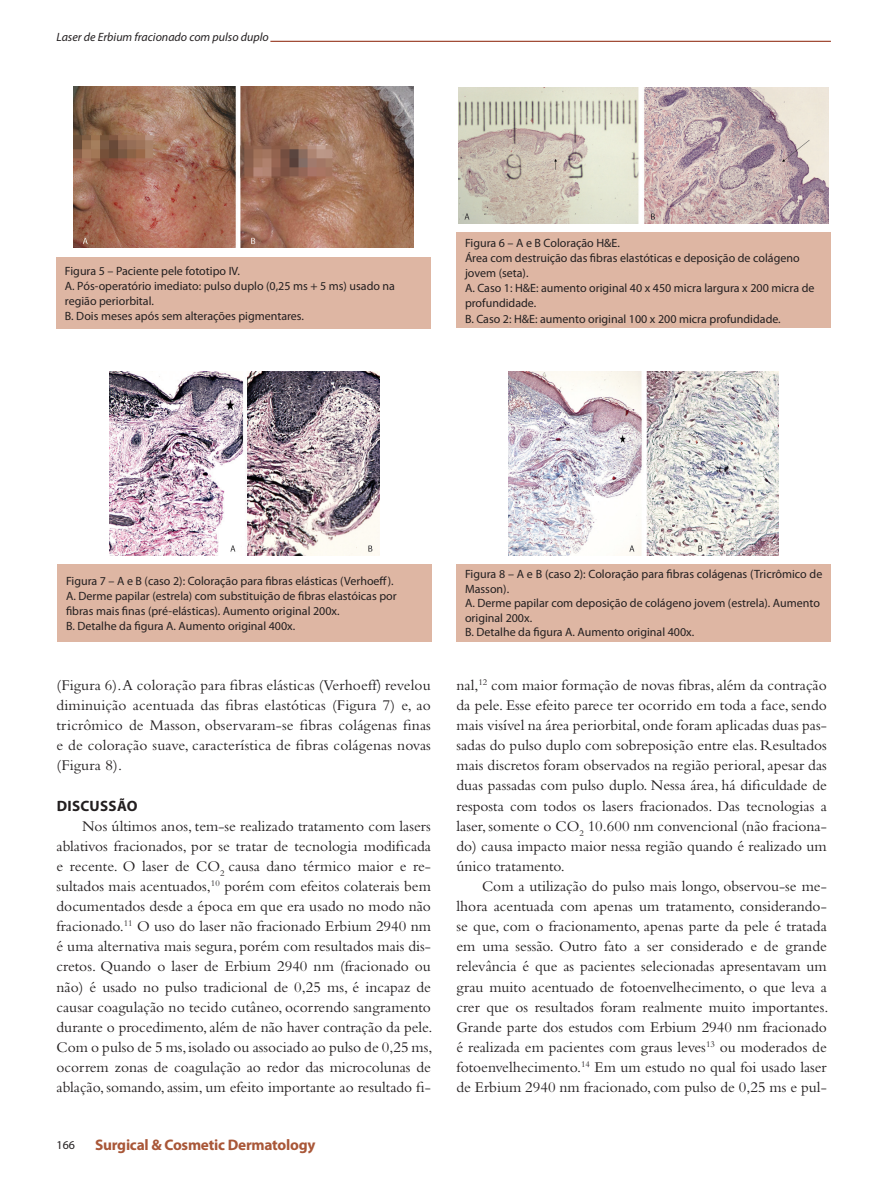
<style>
.page{position:relative;width:896px;height:1194px;background:#fff}
.page>*{position:absolute;margin:0;border:0;box-sizing:border-box;transform-origin:0 0}
.t1{font:15.45px/20.1px "Bembo";color:#231f20;text-align:justify}
.t2{font:700 15.3px "Myriad Pro";letter-spacing:-.015em;color:#a95738}
.t3{font:700 15px "Myriad Pro";letter-spacing:.02em;color:#231f20}
.t4{font:12px/15px "Myriad Pro";color:#231f20}
.t5{font:italic 12px "Myriad Pro";color:#231f20}
</style>
<div class="page">
<hr style="left:270px;top:41px;width:560px;height:1px;background:#891c02">
<img style="left:74px;top:86px;width:340px;height:162px">
<div style="left:56px;top:256px;width:375px;height:72px;background:#deb6a3"></div>
<img style="left:458px;top:88px;width:370px;height:136px">
<div style="left:57px;top:563px;width:375px;height:78px;background:#deb6a3"></div>
<div style="left:456px;top:232px;width:374px;height:96px;background:#deb6a3"></div>
<img style="left:110px;top:371px;width:270px;height:184px">
<img style="left:508px;top:371px;width:270px;height:184px">
<div style="left:456px;top:563px;width:374px;height:78px;background:#deb6a3"></div>
<p class="t5" style="left:56px;top:29px;width:214px">Laser de Erbium fracionado com pulso duplo</p>
<p class="t4" style="left:65px;top:263px;width:331px">Figura 5 – Paciente pele fototipo IV.<br>A. Pós-operatório imediato: pulso duplo (0,25 ms + 5 ms) usado na região periorbital.<br>B. Dois meses após sem alterações pigmentares.</p>
<p class="t4" style="left:465px;top:236px;width:351px">Figura 6 – A e B Coloração H&amp;E.<br>Área com destruição das fibras elastóticas e deposição de colágeno jovem (seta).<br>A. Caso 1: H&amp;E: aumento original 40 x 450 micra largura x 200 micra de profundidade.<br>B. Caso 2: H&amp;E: aumento original 100 x 200 micra profundidade.</p>
<p class="t4" style="left:66px;top:573px;width:332px">Figura 7 – A e B (caso 2): Coloração para fibras elásticas (Verhoeff).<br>A. Derme papilar (estrela) com substituição de fibras elastóicas por fibras mais finas (pré-elásticas). Aumento original 200x.<br>B. Detalhe da figura A. Aumento original 400x.</p>
<p class="t1" style="left:57px;top:674px;width:376px">(Figura 6). A coloração para fibras elásticas (Verhoeff) revelou diminuição acentuada das fibras elastóticas (Figura 7) e, ao tricrômico de Masson, observaram-se fibras colágenas finas e de coloração suave, característica de fibras colágenas novas (Figura 8).</p>
<p class="t3" style="left:57px;top:795px;width:81px">DISCUSSÃO</p>
<p class="t1" style="left:57px;top:815px;width:377px;text-indent:26px">Nos últimos anos, tem-se realizado tratamento com lasers ablativos fracionados, por se tratar de tecnologia modificada e recente. O laser de CO<sub>2</sub> causa dano térmico maior e re&shy;sultados mais acentuados,<sup>10</sup> porém com efeitos colaterais bem documentados desde a época em que era usado no modo não fracionado.<sup>11</sup> O uso do laser não fracionado Erbium 2940 nm é uma alternativa mais segura, porém com resultados mais dis&shy;cretos. Quando o laser de Erbium 2940 nm (fracionado ou não) é usado no pulso tradicional de 0,25 ms, é incapaz de causar coagulação no tecido cutâneo, ocorrendo sangramento durante o procedimento, além de não haver contração da pele.<br>Com o pulso de 5 ms, isolado ou associado ao pulso de 0,25 ms, ocorrem zonas de coagulação ao redor das microcolunas de ablação, somando, assim, um efeito importante ao resultado fi-</p>
<p class="t4" style="left:57px;top:1136px;width:20px">166</p>
<p class="t2" style="left:95px;top:1133px;width:222px">Surgical &amp; Cosmetic Dermatology</p>
<p class="t4" style="left:465px;top:567px;width:359px;line-height:14.4px">Figura 8 – A e B (caso 2): Coloração para fibras colágenas (Tricrômico de Masson).<br>A. Derme papilar com deposição de colágeno jovem (estrela). Aumento original 200x.<br>B. Detalhe da figura A. Aumento original 400x.</p>
<p class="t1" style="left:456px;top:674px;width:372px">nal,<sup>12</sup> com maior formação de novas fibras, além da contração da pele. Esse efeito parece ter ocorrido em toda a face, sendo mais visível na área periorbital, onde foram aplicadas duas pas&shy;sadas do pulso duplo com sobreposição entre elas. Resultados mais discretos foram observados na região perioral, apesar das duas passadas com pulso duplo. Nessa área, há dificuldade de resposta com todos os lasers fracionados. Das tecnologias a laser, somente o CO<sub>2</sub> 10.600 nm convencional (não fraciona&shy;do) causa impacto maior nessa região quando é realizado um único tratamento.</p>
<p class="t1" style="left:456px;top:875px;width:373px;text-indent:26px">Com a utilização do pulso mais longo, observou-se me&shy;lhora acentuada com apenas um tratamento, considerando&shy;se que, com o fracionamento, apenas parte da pele é tratada em uma sessão. Outro fato a ser considerado e de grande relevância é que as pacientes selecionadas apresentavam um grau muito acentuado de fotoenvelhecimento, o que leva a crer que os resultados foram realmente muito importantes.<br>Grande parte dos estudos com Erbium 2940 nm fracionado é realizada em pacientes com graus leves<sup>13</sup> ou moderados de fotoenvelhecimento.<sup>14</sup> Em um estudo no qual foi usado laser de Erbium 2940 nm fracionado, com pulso de 0,25 ms e pul-</p>
</div>
